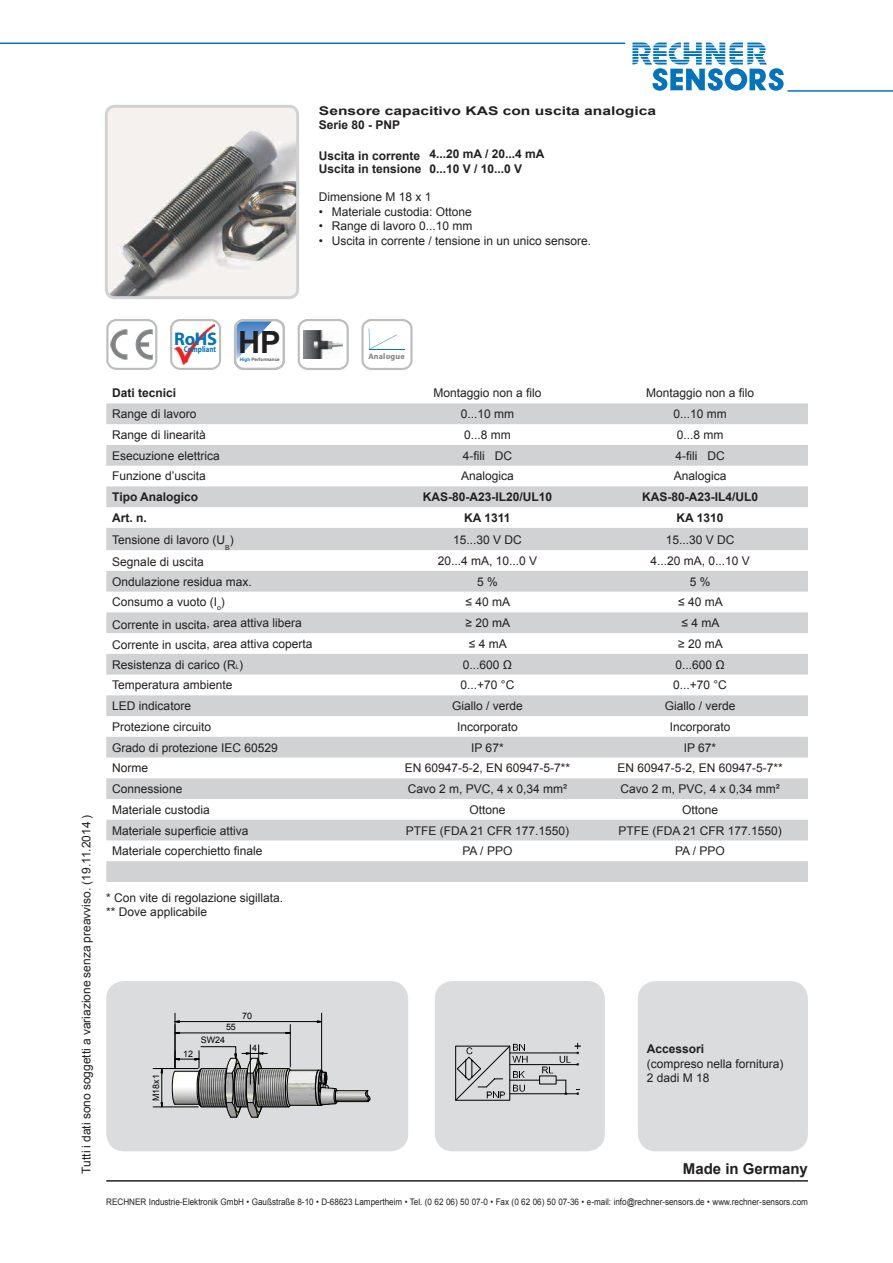
<style>
.page{position:relative;width:893px;height:1263px;background:#fff}
.page>*{position:absolute;margin:0;border:0;box-sizing:border-box;transform-origin:0 0}
.t1{font:700 18.3px "Myriad Pro";color:#0374bc}
.t2{font:700 15px "Arial";color:#221f1f}
.t3{font:12px/14.4px "Arial";color:#221f1f}
.t4{font:700 12px/14.4px "Arial";color:#221f1f}
.t5{font:700 12px/14.4px "Arial";color:#221f1f;scale:1.3 1}
.t6{font:9px "Arial";color:#221f1f;scale:.9 1}
.t7{font:8.85px "Arial";letter-spacing:-.01em;color:#000}
.t8{font:700 8.4px "Myriad Pro";color:#0374bc;scale:.82 1}
.t9{font:700 8.1px "Myriad Pro";letter-spacing:.02em;color:#808284}
.t10{font:7.05px "Arial";color:#221f1f}
.t11{font:700 4.65px "Arial";color:#57585a}
.s1{font-family:"Arial";font-size:30.75px;color:#221f1f}
.s2{color:#0374bc}
.s3{font-size:6px}
</style>
<div class="page">
<hr style="left:106px;top:1180px;width:702px;height:1px;background:#221f1f">
<hr style="left:787px;top:90px;width:106px;height:2px;background:#0374bc">
<svg style="left:632px;top:43px;width:152px;height:48px"></svg>
<hr style="left:0;top:43px;width:625px;height:1px;background:#0374bc">
<div style="left:435px;top:981px;width:170px;height:170px;background:#dbdcde;border-radius:18px"></div>
<div style="left:106px;top:981px;width:302px;height:170px;background:#dbdcde;border-radius:18px"></div>
<img style="left:109px;top:109px;width:186px;height:186px">
<div style="left:105px;top:105px;width:194px;height:194px;border:3px solid #d1d2d4;border-radius:9px"></div>
<hr style="left:510px;top:1093px;width:68px;height:1px;background:#000">
<hr style="left:510px;top:1080px;width:30px;height:1px;background:#000">
<svg style="left:556px;top:1080px;width:11px;height:15px"></svg>
<hr style="left:510px;top:1052px;width:68px;height:1px;background:#000">
<svg style="left:542px;top:1066px;width:11px;height:7px"></svg>
<hr style="left:510px;top:1064px;width:68px;height:1px;background:#000">
<svg style="left:455px;top:1044px;width:73px;height:57px"></svg>
<svg style="left:560px;top:1043px;width:21px;height:22px"></svg>
<div style="left:106px;top:319px;width:51px;height:51px;border:2px solid #bbbdbf;border-radius:9px"></div>
<svg style="left:111px;top:330px;width:41px;height:30px"></svg>
<div style="left:170px;top:319px;width:51px;height:51px;border:2px solid #bbbdbf;border-radius:9px"></div>
<img style="left:175px;top:325px;width:40px;height:39px">
<svg style="left:234px;top:319px;width:51px;height:51px"></svg>
<div style="left:298px;top:319px;width:51px;height:51px;border:2px solid #bbbdbf;border-radius:9px"></div>
<img style="left:304px;top:330px;width:39px;height:28px">
<svg style="left:361px;top:319px;width:52px;height:51px"></svg>
<div style="left:369px;top:353px;width:35px;height:7px;background:#fff"></div>
<div style="left:638px;top:981px;width:170px;height:170px;background:#dbdcde;border-radius:18px"></div>
<img style="left:157px;top:1044px;width:214px;height:64px">
<hr style="left:259px;top:1106px;width:30px;height:1px;background:#000">
<hr style="left:259px;top:1068px;width:30px;height:1px;background:#000">
<hr style="left:336px;top:1090px;width:32px;height:1px;background:#000">
<hr style="left:336px;top:1101px;width:32px;height:1px;background:#000">
<svg style="left:365px;top:1090px;width:5px;height:12px"></svg>
<svg style="left:285px;top:1068px;width:53px;height:39px"></svg>
<hr style="left:179px;top:1033px;width:107px;height:1px;background:#000">
<hr style="left:290px;top:1024px;width:1px;height:43px;background:#000">
<svg style="left:174px;top:1020px;width:6px;height:3px"></svg>
<svg style="left:317px;top:1020px;width:6px;height:3px"></svg>
<hr style="left:179px;top:1021px;width:138px;height:1px;background:#000">
<hr style="left:175px;top:1013px;width:1px;height:55px;background:#000">
<hr style="left:321px;top:1013px;width:1px;height:71px;background:#000">
<hr style="left:258px;top:1045px;width:1px;height:39px;background:#000">
<hr style="left:250px;top:1045px;width:1px;height:39px;background:#000">
<svg style="left:161px;top:1064px;width:2px;height:44px"></svg>
<hr style="left:153px;top:1068px;width:45px;height:1px;background:#000">
<hr style="left:153px;top:1106px;width:45px;height:1px;background:#000">
<svg style="left:171px;top:1046px;width:96px;height:72px"></svg>
<svg style="left:106px;top:403px;width:702px;height:479px;fill:#d1d2d4"></svg>
<p class="t5" style="left:319px;top:105px;width:261px">Sensore capacitivo KAS con uscita analogica<br>Serie 80 - PNP</p>
<p class="t4" style="left:319px;top:148px;width:227px">Uscita in corrente 4...20 mA / 20...4 mA<br>Uscita in tensione 0...10 V / 10...0 V</p>
<p class="t3" style="left:319px;top:190px;width:114px">Dimensione M 18 x 1</p>
<p class="t3" style="left:319px;top:205px;width:154px">• Materiale custodia: Ottone</p>
<p class="t3" style="left:319px;top:219px;width:155px">• Range di lavoro 0...10 mm</p>
<p class="t3" style="left:319px;top:233px;width:274px">• Uscita in corrente / tensione in un unico sensore.</p>
<p class="t3" style="left:80px;top:1174px;width:361px;rotate:-90deg">Tutti i dati sono soggetti a variazione senza preavviso. (19.11.2014 )</p>
<h1 class="t1" style="left:174px;top:332px;width:108px">RoHS <span class="s1">HP</span></h1>
<p class="t11" style="left:240px;top:357px;width:41px"><span class="s2">High</span> Performance</p>
<p class="t9" style="left:368px;top:353px;width:38px">Analogue</p>
<p class="t8" style="left:184px;top:346px;width:41px">Compliant</p>
<p class="t4" style="left:112px;top:387px;width:66px">Dati tecnici</p>
<p class="t3" style="left:433px;top:386px;width:110px">Montaggio non a filo</p>
<p class="t3" style="left:646px;top:386px;width:110px">Montaggio non a filo</p>
<p class="t3" style="left:112px;top:407px;width:86px">Range di lavoro</p>
<p class="t3" style="left:461px;top:408px;width:55px">0...10 mm</p>
<p class="t3" style="left:673px;top:408px;width:55px">0...10 mm</p>
<p class="t3" style="left:112px;top:428px;width:95px">Range di linearità</p>
<p class="t3" style="left:464px;top:429px;width:48px">0...8 mm</p>
<p class="t3" style="left:677px;top:429px;width:48px">0...8 mm</p>
<p class="t3" style="left:112px;top:448px;width:109px">Esecuzione elettrica</p>
<p class="t3" style="left:463px;top:448px;width:51px">4-fili DC</p>
<p class="t3" style="left:675px;top:448px;width:51px">4-fili DC</p>
<p class="t3" style="left:112px;top:470px;width:95px">Funzione d’uscita</p>
<p class="t3" style="left:461px;top:469px;width:54px">Analogica</p>
<p class="t3" style="left:674px;top:469px;width:54px">Analogica</p>
<p class="t4" style="left:112px;top:491px;width:88px">Tipo Analogico</p>
<p class="t4" style="left:423px;top:491px;width:131px">KAS-80-A23-IL20/UL10</p>
<p class="t4" style="left:642px;top:491px;width:118px">KAS-80-A23-IL4/UL0</p>
<p class="t4" style="left:112px;top:512px;width:36px">Art. n.</p>
<p class="t4" style="left:464px;top:512px;width:48px">KA 1311</p>
<p class="t4" style="left:677px;top:512px;width:48px">KA 1310</p>
<p class="t3" style="left:112px;top:533px;width:123px">Tensione di lavoro (U )</p>
<p class="t10" style="left:225px;top:544px;width:6px">B</p>
<p class="t3" style="left:453px;top:533px;width:70px">15...30 V DC</p>
<p class="t3" style="left:666px;top:533px;width:70px">15...30 V DC</p>
<p class="t3" style="left:112px;top:555px;width:93px">Segnale di uscita</p>
<p class="t3" style="left:438px;top:555px;width:101px">20...4 mA, 10...0 V</p>
<p class="t3" style="left:650px;top:555px;width:101px">4...20 mA, 0...10 V</p>
<p class="t3" style="left:112px;top:574px;width:141px">Ondulazione residua max.</p>
<p class="t3" style="left:477px;top:575px;width:22px">5 %</p>
<p class="t3" style="left:690px;top:575px;width:22px">5 %</p>
<p class="t3" style="left:112px;top:595px;width:114px">Consumo a vuoto (I<sub>o</sub>)</p>
<p class="t3" style="left:465px;top:595px;width:46px">≤ 40 mA</p>
<p class="t3" style="left:678px;top:595px;width:46px">≤ 40 mA</p>
<p class="t3" style="left:112px;top:616px;width:191px">Corrente in uscita, area attiva libera</p>
<p class="t3" style="left:465px;top:616px;width:46px">≥ 20 mA</p>
<p class="t3" style="left:681px;top:616px;width:39px">≤ 4 mA</p>
<p class="t3" style="left:112px;top:636px;width:202px">Corrente in uscita, area attiva coperta</p>
<p class="t3" style="left:469px;top:636px;width:39px">≤ 4 mA</p>
<p class="t3" style="left:678px;top:636px;width:46px">≥ 20 mA</p>
<p class="t3" style="left:112px;top:658px;width:132px">Resistenza di carico (R<span class="s3">L</span>)</p>
<p class="t3" style="left:463px;top:657px;width:51px">0...600 Ω</p>
<p class="t3" style="left:675px;top:657px;width:51px">0...600 Ω</p>
<p class="t3" style="left:112px;top:678px;width:122px">Temperatura ambiente</p>
<p class="t3" style="left:460px;top:678px;width:55px">0...+70 °C</p>
<p class="t3" style="left:673px;top:678px;width:55px">0...+70 °C</p>
<p class="t3" style="left:112px;top:699px;width:80px">LED indicatore</p>
<p class="t3" style="left:452px;top:699px;width:72px">Giallo / verde</p>
<p class="t3" style="left:665px;top:699px;width:72px">Giallo / verde</p>
<p class="t3" style="left:112px;top:720px;width:100px">Protezione circuito</p>
<p class="t3" style="left:457px;top:719px;width:62px">Incorporato</p>
<p class="t3" style="left:670px;top:719px;width:62px">Incorporato</p>
<p class="t3" style="left:112px;top:740px;width:167px">Grado di protezione IEC 60529</p>
<p class="t3" style="left:471px;top:740px;width:34px">IP 67*</p>
<p class="t3" style="left:684px;top:740px;width:34px">IP 67*</p>
<p class="t3" style="left:112px;top:762px;width:37px">Norme</p>
<p class="t3" style="left:405px;top:761px;width:167px">EN 60947-5-2, EN 60947-5-7**</p>
<p class="t3" style="left:617px;top:761px;width:167px">EN 60947-5-2, EN 60947-5-7**</p>
<p class="t3" style="left:112px;top:782px;width:72px">Connessione</p>
<p class="t3" style="left:408px;top:782px;width:161px">Cavo 2 m, PVC, 4 x 0,34 mm²</p>
<p class="t3" style="left:620px;top:782px;width:161px">Cavo 2 m, PVC, 4 x 0,34 mm²</p>
<p class="t3" style="left:112px;top:802px;width:99px">Materiale custodia</p>
<p class="t3" style="left:469px;top:803px;width:38px">Ottone</p>
<p class="t3" style="left:682px;top:803px;width:38px">Ottone</p>
<p class="t3" style="left:112px;top:823px;width:138px">Materiale superficie attiva</p>
<p class="t3" style="left:406px;top:823px;width:165px">PTFE (FDA 21 CFR 177.1550)</p>
<p class="t3" style="left:618px;top:823px;width:165px">PTFE (FDA 21 CFR 177.1550)</p>
<p class="t3" style="left:112px;top:844px;width:152px">Materiale coperchietto finale</p>
<p class="t3" style="left:462px;top:844px;width:51px">PA / PPO</p>
<p class="t3" style="left:675px;top:844px;width:51px">PA / PPO</p>
<p class="t3" style="left:106px;top:890px;width:178px">* Con vite di regolazione sigillata. ** Dove applicabile</p>
<p class="t7" style="left:242px;top:1012px;width:11px">70</p>
<p class="t7" style="left:153px;top:1101px;width:28px;rotate:-90deg">M x1</p>
<p class="t7" style="left:153px;top:1094px;width:11px;rotate:-90deg">18</p>
<p class="t7" style="left:183px;top:1050px;width:12px">12</p>
<p class="t7" style="left:226px;top:1024px;width:11px">55</p>
<p class="t7" style="left:201px;top:1037px;width:26px">SW24</p>
<p class="t7" style="left:252px;top:1044px;width:6px">4</p>
<p class="t4" style="left:647px;top:1043px;width:59px">Accessori</p>
<p class="t3" style="left:647px;top:1056px;width:138px">(compreso nella fornitura)<br>2 dadi M 18</p>
<p class="t2" style="left:683px;top:1163px;width:127px">Made in Germany</p>
<p class="t6" style="left:106px;top:1196px;width:781px">RECHNER Industrie-Elektronik GmbH • Gaußstraße 8-10 • D-68623 Lampertheim • Tel. (0 62 06) 50 07-0 • Fax (0 62 06) 50 07-36 • e-mail: info@rechner-sensors.de • www.rechner-sensors.com</p>
</div>
